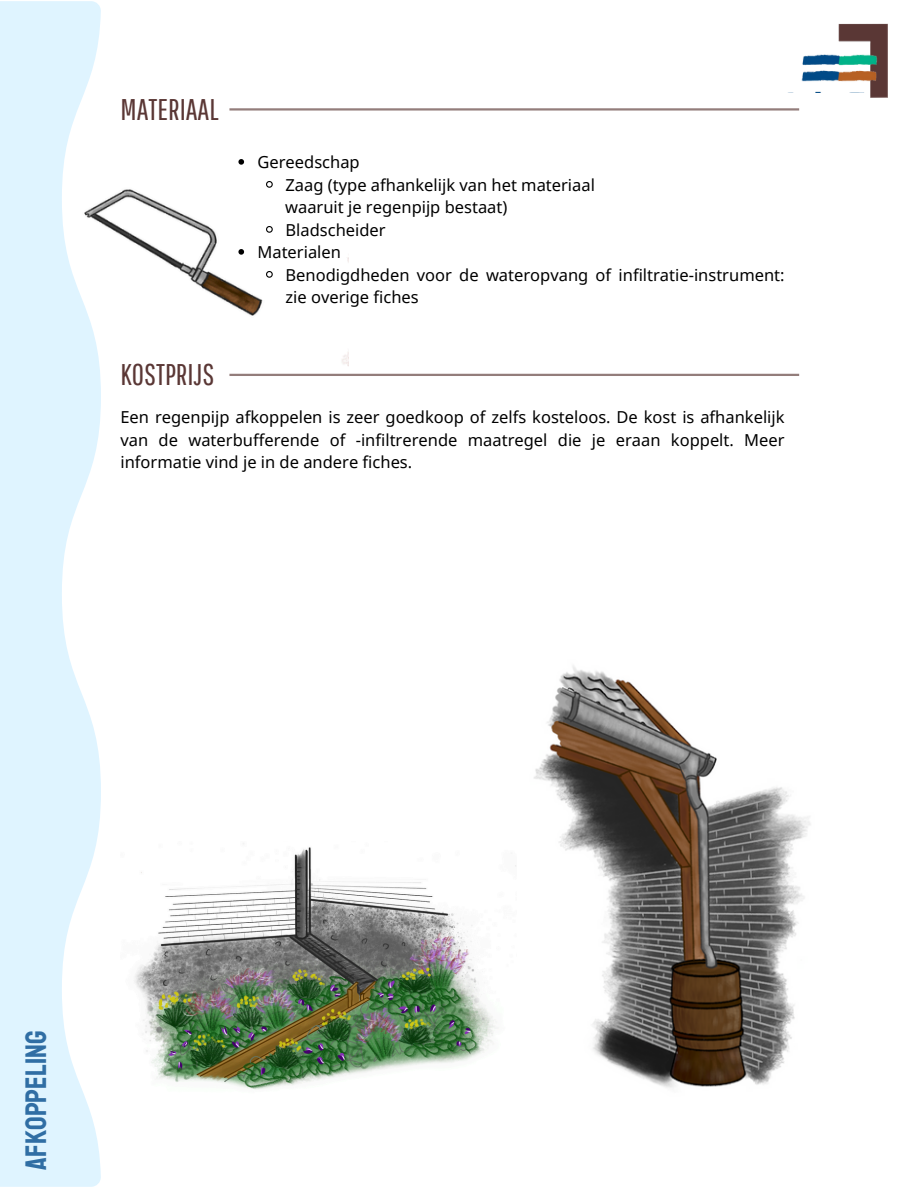
<style>
.page{position:relative;width:918px;height:1188px;background:#fff}
.page>*{position:absolute;margin:0;border:0;box-sizing:border-box;transform-origin:0 0}
.t1{font:30px "Pathway Gothic One";color:#5a3735}
.t2{font:30px "Staatliches";color:#306ea4}
.t3{font:16.5px/22.5px "Noto Sans";color:#000}
</style>
<div class="page">
<img style="left:101px;top:161px;width:248px;height:213px">
<svg style="left:0;top:1px;width:101px;height:1186px;fill:#dff4ff"></svg>
<img style="left:838px;top:23px;width:50px;height:74px">
<img style="left:801px;top:45px;width:87px;height:47px">
<hr style="left:229px;top:374px;width:570px;height:2px;background:#937d7b">
<img style="left:534px;top:665px;width:277px;height:423px">
<hr style="left:229px;top:108px;width:570px;height:3px;background:#937d7b">
<svg style="left:238px;top:159px;width:6px;height:6px"></svg>
<svg style="left:265px;top:180px;width:9px;height:9px"></svg>
<svg style="left:265px;top:225px;width:9px;height:9px"></svg>
<svg style="left:238px;top:249px;width:6px;height:6px"></svg>
<svg style="left:265px;top:270px;width:9px;height:9px"></svg>
<img style="left:134px;top:843px;width:382px;height:247px">
<p class="t1" style="left:120px;top:91px;width:100px">MATERIAAL</p>
<p class="t1" style="left:120px;top:356px;width:95px">KOSTPRIJS</p>
<p class="t3" style="left:257px;top:150px;width:104px">Gereedschap</p>
<p class="t3" style="left:286px;top:173px;width:311px">Zaag (type afhankelijk van het materiaal</p>
<p class="t3" style="left:285px;top:195px;width:224px">waaruit je regenpijp bestaat)</p>
<p class="t3" style="left:286px;top:218px;width:102px">Bladscheider</p>
<h1 class="t3" style="left:257px;top:240px;width:85px">Materialen</h1>
<p class="t3" style="left:286px;top:263px;width:501px">Benodigdheden voor de wateropvang of infiltratie-instrument: zie overige fiches</p>
<p class="t3" style="left:120px;top:406px;width:666px;text-align:justify">Een regenpijp afkoppelen is zeer goedkoop of zelfs kosteloos. De kost is afhankelijk van de waterbufferende of -infiltrerende maatregel die je eraan koppelt. Meer informatie vind je in de andere fiches.</p>
<h1 class="t2" style="left:18px;top:1170px;width:140px;rotate:-90deg">AFKOPPELING</h1>
</div>
